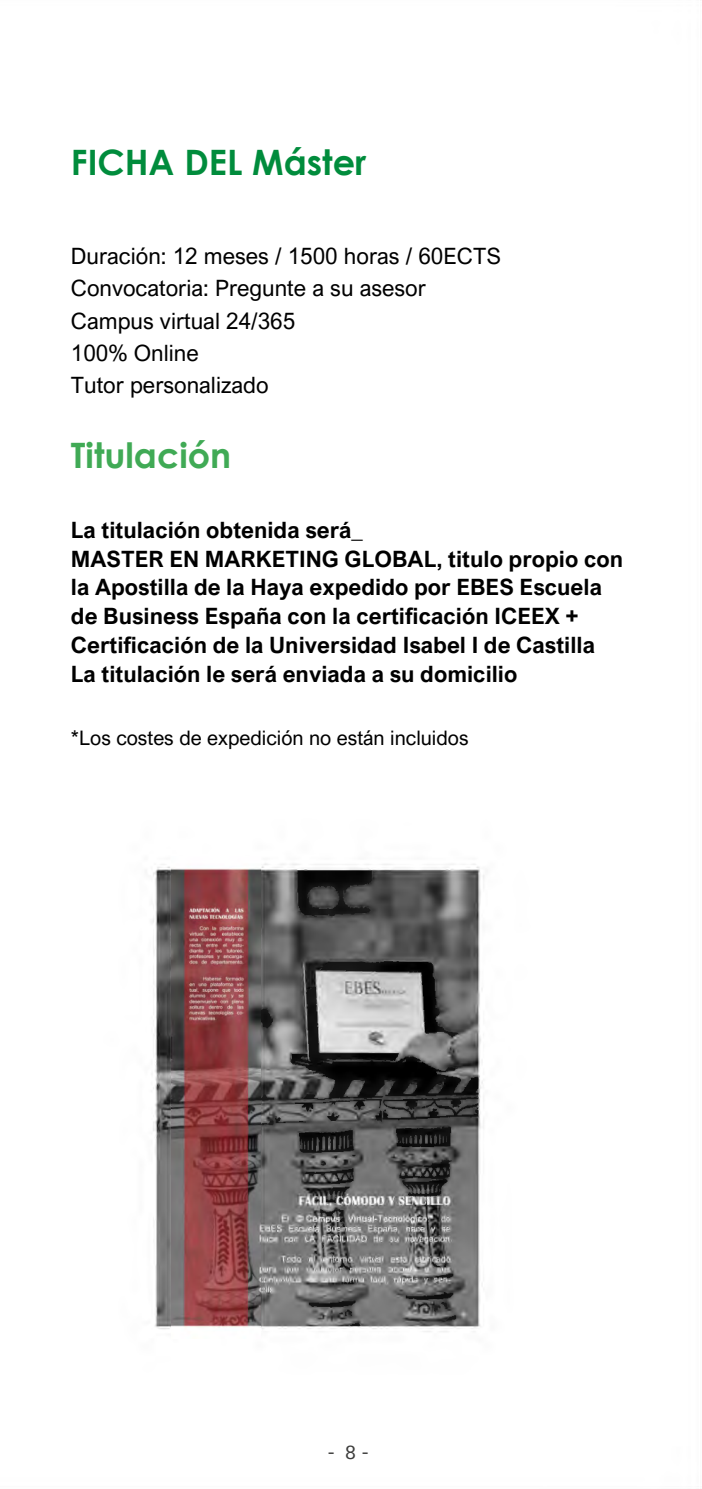
<style>
.page{position:relative;width:702px;height:1489px;background:#fff}
.page>*{position:absolute;margin:0;border:0;box-sizing:border-box;transform-origin:0 0}
.t1{font:700 35px "Century Gothic";color:#008c3c}
.t2{font:700 35px "Century Gothic";color:#40aa55}
.t3{font:700 22.5px/28.8px "Arial Nova";color:#000}
.t4{font:22.5px/32.2px "Arial Nova";color:#000}
.t5{font:22.5px "National";color:#3c3c3b}
.t6{font:20px "Arial Nova";color:#000}
</style>
<div class="page">
<img style="left:152px;top:863px;width:333px;height:469px">
<img style="left:171px;top:863px;width:90px;height:469px">
<h1 class="t1" style="left:71px;top:136px;width:297px">FICHA DEL Máster</h1>
<p class="t4" style="left:71px;top:240px;width:431px">Duración: 12 meses / 1500 horas / 60ECTS<br>Convocatoria: Pregunte a su asesor<br>Campus virtual 24/365<br>100% Online<br>Tutor personalizado</p>
<h1 class="t2" style="left:71px;top:429px;width:162px">Titulación</h1>
<p class="t3" style="left:71px;top:515px;width:553px">La titulación obtenida será_<br>MASTER EN MARKETING GLOBAL, titulo propio con la Apostilla de la Haya expedido por EBES Escuela de Business España con la certificación ICEEX + Certificación de la Universidad Isabel I de Castilla La titulación le será enviada a su domicilio</p>
<p class="t6" style="left:71px;top:726px;width:399px">*Los costes de expedición no están incluidos</p>
<p class="t5" style="left:327px;top:1437px;width:44px">- 8 -</p>
</div>
